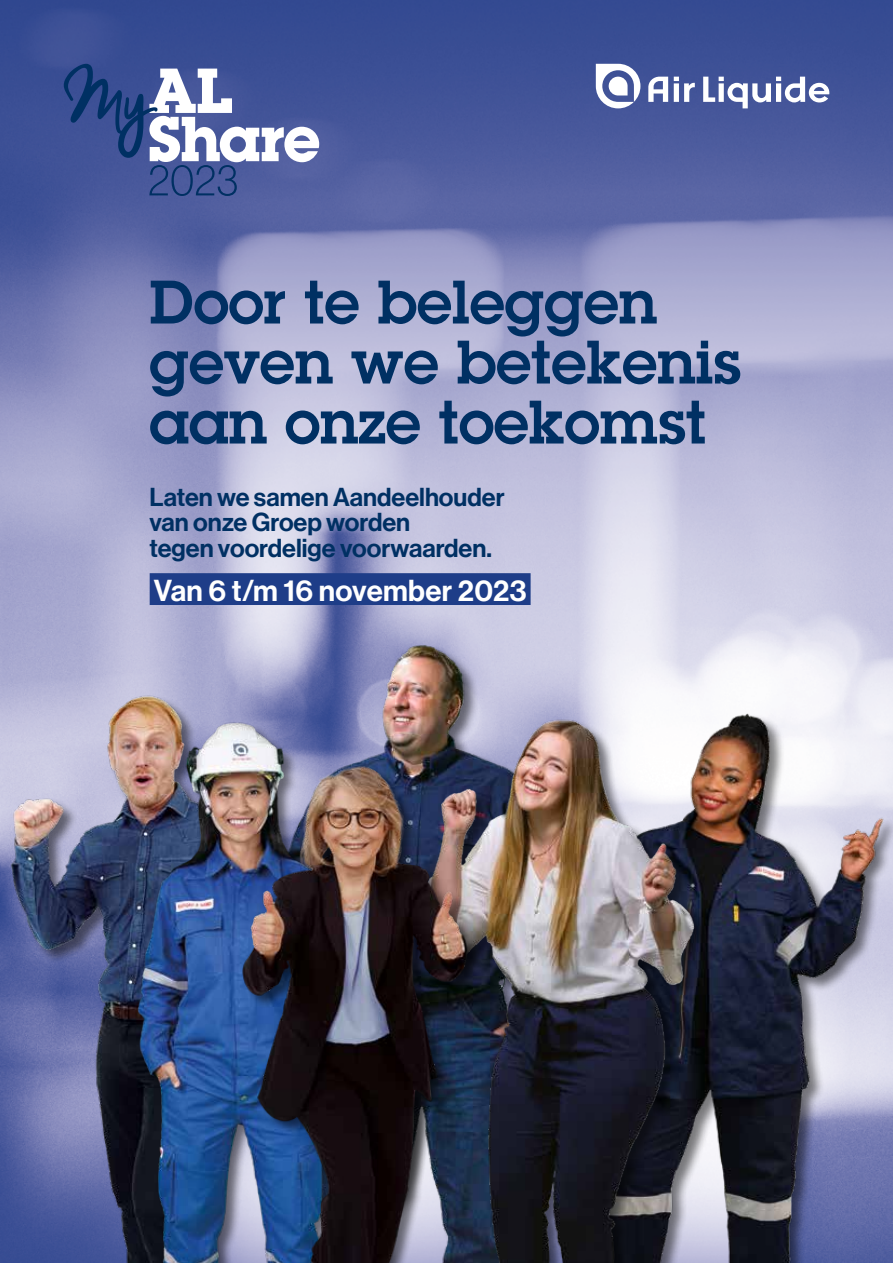
<style>
.page{position:relative;width:893px;height:1263px;background:#fff}
.page>*{position:absolute;margin:0;border:0;box-sizing:border-box;transform-origin:0 0}
.t1{font:600 60px/60px "Lubalin Graph Std";color:#003063}
.t2{font:29.7px "N Haas Grotesk DS Std 65 Md";letter-spacing:.01em;color:#fff}
.t3{font:25.5px/25.5px "N Haas Grotesk DS Std 65 Md";color:#003063}
</style>
<div class="page">
<img style="left:0;top:0;width:893px;height:644px">
<img style="left:718px;top:632px;width:175px;height:631px">
<img style="left:112px;top:632px;width:606px;height:40px">
<img style="left:0;top:644px;width:543px;height:619px">
<img style="left:284px;top:672px;width:544px;height:591px">
<img style="left:119px;top:745px;width:472px;height:518px">
<div style="left:150px;top:573px;width:381px;height:32px;background:#1e3d88"></div>
<svg style="left:674px;top:77px;width:21px;height:25px"></svg>
<svg style="left:648px;top:77px;width:20px;height:25px"></svg>
<svg style="left:703px;top:77px;width:126px;height:31px"></svg>
<svg style="left:596px;top:64px;width:44px;height:44px"></svg>
<svg style="left:64px;top:64px;width:255px;height:132px"></svg>
<h1 class="t1" style="left:149px;top:271px;width:593px">Door te beleggen geven we betekenis aan onze toekomst</h1>
<p class="t3" style="left:149px;top:484px;width:357px">Laten we samen Aandeelhouder van onze Groep worden<br>tegen voordelige voorwaarden.</p>
<p class="t2" style="left:154px;top:573px;width:374px">Van 6 t/m 16 november 2023</p>
</div>
